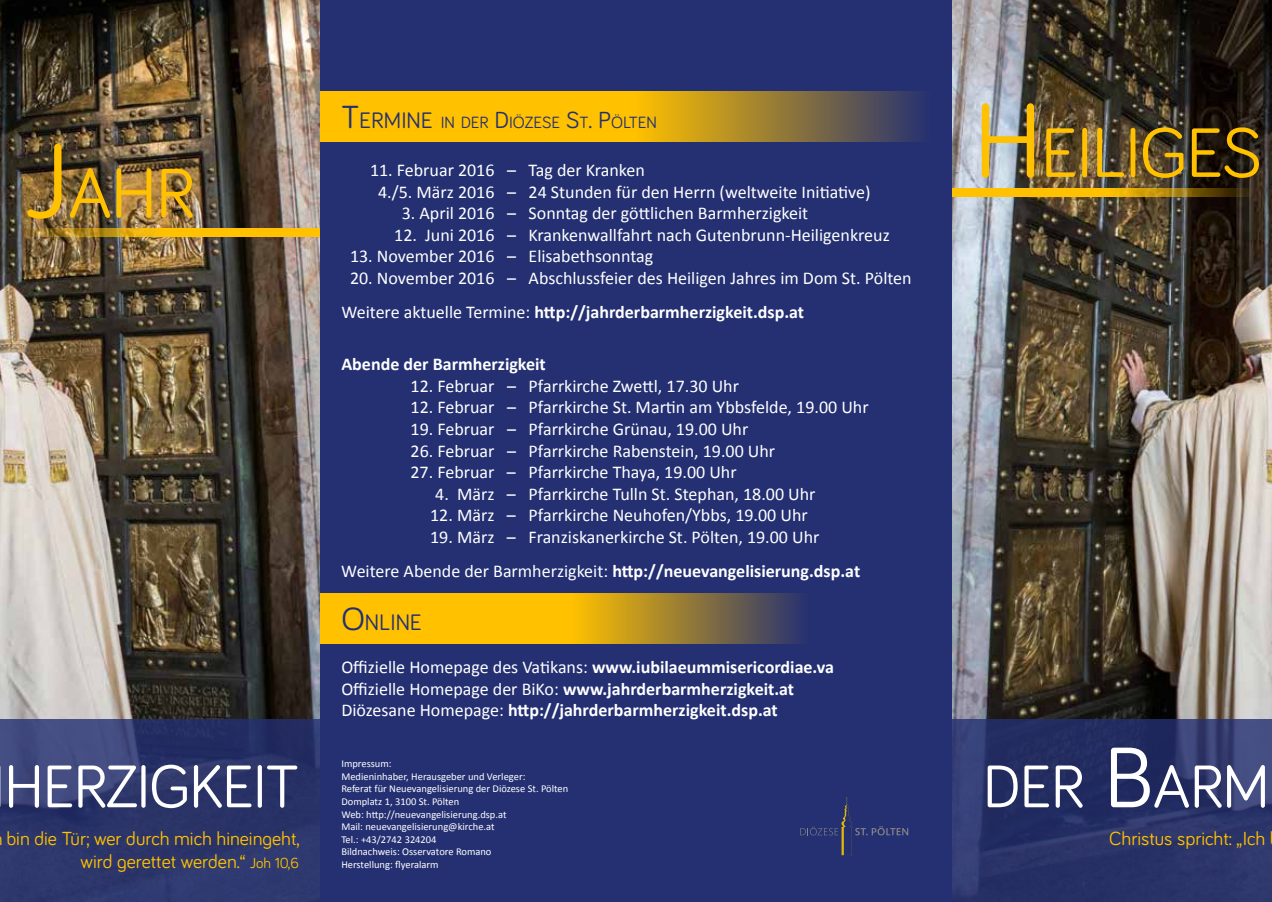
<style>
.page{position:relative;width:1272px;height:902px;background:#fff}
.page>*{position:absolute;margin:0;border:0;box-sizing:border-box;transform-origin:0 0}
.t1{font:72px "Bariol";letter-spacing:-.02em;color:#ffc100}
.t2{font:61.95px "Bariol";letter-spacing:-.02em;color:#fff}
.t3{font:23.1px "Bariol";color:#243072}
.t4{font:19.5px/23.4px "Bariol";color:#ffc100;text-align:right}
.t5{font:18px/34.3px "Calibri";color:#fff}
.t6{font:700 18px/21.6px "Calibri";color:#fff}
.t7{font:16.8px "Bariol";color:#243072}
.t8{font:10.5px/12.6px "Calibri";color:#fff}
.s1{font-size:108px}
.s2{font-size:15px}
.s3{font-size:33px}
.s4{font-size:23.1px}
.s5{font-size:24px}
.s6{font-weight:700}
.s7{font-weight:400}
.s8{font-size:88.5px}
</style>
<div class="page">
<img style="left:0;top:0;width:320px;height:719px">
<img style="left:952px;top:0;width:319px;height:719px">
<div style="left:320px;top:0;width:631px;height:901px;background:#243072"></div>
<svg style="left:800px;top:797px;width:108px;height:58px"></svg>
<svg style="left:320px;top:91px;width:598px;height:51px;background:#cda019"></svg>
<svg style="left:320px;top:593px;width:478px;height:51px;background:#cda019"></svg>
<svg style="left:0;top:719px;width:320px;height:182px;background:#2e386c"></svg>
<svg style="left:951px;top:719px;width:320px;height:182px;background:#2a3368"></svg>
<svg style="left:952px;top:188px;width:302px;height:8px;background:#cc9b05"></svg>
<svg style="left:18px;top:228px;width:302px;height:9px;background:#deaa0f"></svg>
<h1 class="t1" style="left:26px;top:144px;width:171px"><span class="s1">J</span>AHR</h1>
<h2 class="t2" style="left:4px;top:744px;width:296px">H ERZIGKEIT</h2>
<p class="t4" style="left:6px;top:825px;width:295px">bin die Tür; wer durch mich hineingeht, wird gerettet werden.“ <span class="s2">Joh 10,6</span></p>
<p class="t7" style="left:341px;top:111px;width:317px"><span class="s3">T</span><span class="s4">ERMINE</span> IN DER <span class="s5">D</span>IÖZESE <span class="s5">S</span>T<span class="s5">. P</span>ÖLTEN</p>
<p class="t5" style="left:378px;top:159px;width:494px;line-height:21.6px;text-indent:-8px">11. Februar 2016 – Tag der Kranken<br>4./5. März 2016 – 24 Stunden für den Herrn (weltweite Initiative)</p>
<p class="t5" style="left:402px;top:196px;width:408px">3. April 2016 – Sonntag der göttlichen Barmherzigkeit</p>
<p class="t5" style="left:394px;top:217px;width:497px">12. Juni 2016 – Krankenwallfahrt nach Gutenbrunn-Heiligenkreuz</p>
<p class="t5" style="left:350px;top:239px;width:305px">13. November 2016 – Elisabethsonntag</p>
<p class="t5" style="left:341px;top:261px;width:572px;text-indent:9px">20. November 2016 – Abschlussfeier des Heiligen Jahres im Dom St. Pölten<br>Weitere aktuelle Termine: <span class="s6">http://jahrderbarmherzigkeit.dsp.at</span></p>
<p class="t6" style="left:341px;top:353px;width:206px">Abende der Barmherzigkeit</p>
<p class="t5" style="left:410px;top:368px;width:330px">12. Februar – Pfarrkirche Zwettl, 17.30 Uhr</p>
<p class="t5" style="left:410px;top:390px;width:459px">12. Februar – Pfarrkirche St. Martin am Ybbsfelde, 19.00 Uhr</p>
<p class="t5" style="left:410px;top:412px;width:339px">19. Februar – Pfarrkirche Grünau, 19.00 Uhr</p>
<p class="t5" style="left:410px;top:433px;width:366px">26. Februar – Pfarrkirche Rabenstein, 19.00 Uhr</p>
<p class="t5" style="left:410px;top:455px;width:328px">27. Februar – Pfarrkirche Thaya, 19.00 Uhr</p>
<p class="t5" style="left:435px;top:476px;width:382px">4. März – Pfarrkirche Tulln St. Stephan, 18.00 Uhr</p>
<p class="t5" style="left:430px;top:498px;width:379px">12. März – Pfarrkirche Neuhofen/Ybbs, 19.00 Uhr</p>
<p class="t5" style="left:341px;top:520px;width:520px;text-indent:89px">19. März – Franziskanerkirche St. Pölten, 19.00 Uhr<br>Weitere Abende der Barmherzigkeit: <span class="s6">http://neuevangelisierung.dsp.at</span></p>
<p class="t3" style="left:341px;top:606px;width:82px"><span class="s3">O</span>NLINE</p>
<p class="t6" style="left:341px;top:656px;width:494px"><span class="s7">Offizielle Homepage des Vatikans:</span> www.iubilaeummisericordiae.va<br><span class="s7">Offizielle Homepage der BiKo:</span> www.jahrderbarmherzigkeit.at<br><span class="s7">Diözesane Homepage:</span> http://jahrderbarmherzigkeit.dsp.at</p>
<p class="t8" style="left:341px;top:757px;width:228px">Impressum:<br>Medieninhaber, Herausgeber und Verleger:<br>Referat für Neuevangelisierung der Diözese St. Pölten Domplatz 1, 3100 St. Pölten<br>Web: http://neuevangelisierung.dsp.at<br>Mail: neuevangelisierung@kirche.at<br>Tel.: +43/2742 324204<br>Bildnachweis: Osservatore Romano<br>Herstellung: flyeralarm</p>
<h1 class="t1" style="left:973px;top:104px;width:290px"><span class="s1">H</span>EILIGES</h1>
<h2 class="t2" style="left:982px;top:744px;width:289px">DER <span class="s8">B</span>ARM</h2>
<p class="t4" style="left:1109px;top:825px;width:157px">Christus spricht: „Ich</p>
</div>
